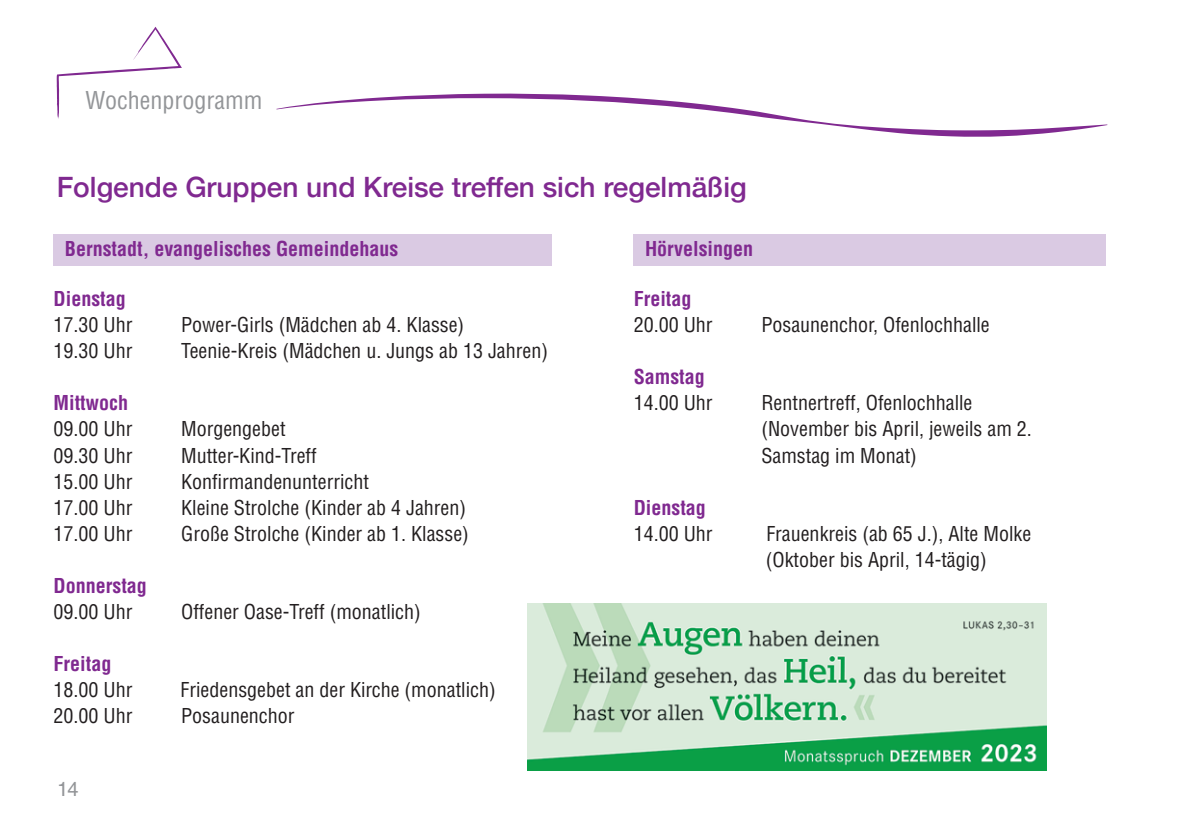
<style>
.page{position:relative;width:1191px;height:840px;background:#fff}
.page>*{position:absolute;margin:0;border:0;box-sizing:border-box;transform-origin:0 0}
.t1{font:500 28px "Helvetica Neue";color:#802990}
.t2{font:condensed 24px "Helvetica LT Std";color:#939598}
.t3{font:condensed 20px/26px "Helvetica LT Std";color:#231f20}
.t4{font:700 condensed 20px "Helvetica LT Std";color:#802990}
.t5{font:20px "Helvetica LT Std";color:#939598}
</style>
<div class="page">
<img style="left:527px;top:603px;width:519px;height:166px">
<div style="left:54px;top:234px;width:498px;height:31px;background:#dacae3"></div>
<div style="left:634px;top:234px;width:472px;height:31px;background:#dacae3"></div>
<svg style="left:276px;top:93px;width:831px;height:44px"></svg>
<svg style="left:57px;top:27px;width:125px;height:92px"></svg>
<p class="t2" style="left:86px;top:85px;width:178px">Wochenprogramm</p>
<h1 class="t1" style="left:57px;top:165px;width:691px">Folgende Gruppen und Kreise treffen sich regelmäßig</h1>
<p class="t4" style="left:645px;top:236px;width:110px">Hörvelsingen</p>
<p class="t4" style="left:633px;top:286px;width:59px">Freitag</p>
<p class="t3" style="left:633px;top:312px;width:80px">20.00 Uhr</p>
<p class="t3" style="left:761px;top:312px;width:230px">Posaunenchor, Ofenlochhalle</p>
<p class="t4" style="left:633px;top:364px;width:73px">Samstag</p>
<p class="t3" style="left:633px;top:390px;width:80px">14.00 Uhr</p>
<p class="t3" style="left:761px;top:390px;width:272px">Rentnertreff, Ofenlochhalle (November bis April, jeweils am 2.<br>Samstag im Monat)</p>
<p class="t4" style="left:633px;top:494px;width:74px">Dienstag</p>
<p class="t3" style="left:633px;top:520px;width:80px">14.00 Uhr</p>
<p class="t3" style="left:765px;top:520px;width:267px">Frauenkreis (ab 65 J.), Alte Molke (Oktober bis April, 14-tägig)</p>
<p class="t4" style="left:65px;top:236px;width:335px">Bernstadt, evangelisches Gemeindehaus</p>
<p class="t4" style="left:54px;top:286px;width:74px">Dienstag</p>
<p class="t3" style="left:54px;top:312px;width:80px">17.30 Uhr</p>
<p class="t3" style="left:181px;top:312px;width:285px">Power-Girls (Mädchen ab 4. Klasse)</p>
<p class="t3" style="left:54px;top:338px;width:80px">19.30 Uhr</p>
<p class="t3" style="left:181px;top:338px;width:368px">Teenie-Kreis (Mädchen u. Jungs ab 13 Jahren)</p>
<p class="t4" style="left:54px;top:390px;width:76px">Mittwoch</p>
<p class="t3" style="left:54px;top:416px;width:80px">09.00 Uhr</p>
<p class="t3" style="left:181px;top:416px;width:106px">Morgengebet</p>
<p class="t3" style="left:54px;top:442px;width:80px">09.30 Uhr</p>
<p class="t3" style="left:181px;top:442px;width:137px">Mutter-Kind-Treff</p>
<p class="t3" style="left:54px;top:468px;width:80px">15.00 Uhr</p>
<p class="t3" style="left:181px;top:468px;width:189px">Konfirmandenunterricht</p>
<p class="t3" style="left:54px;top:494px;width:80px">17.00 Uhr</p>
<p class="t3" style="left:181px;top:494px;width:286px">Kleine Strolche (Kinder ab 4 Jahren)</p>
<p class="t3" style="left:54px;top:520px;width:80px">17.00 Uhr</p>
<p class="t3" style="left:181px;top:520px;width:289px">Große Strolche (Kinder ab 1. Klasse)</p>
<p class="t4" style="left:54px;top:572px;width:95px">Donnerstag</p>
<p class="t3" style="left:54px;top:598px;width:80px">09.00 Uhr</p>
<p class="t3" style="left:181px;top:598px;width:241px">Offener Oase-Treff (monatlich)</p>
<p class="t4" style="left:54px;top:650px;width:59px">Freitag</p>
<p class="t3" style="left:54px;top:676px;width:80px">18.00 Uhr</p>
<p class="t3" style="left:181px;top:676px;width:317px">Friedensgebet an der Kirche (monatlich)</p>
<p class="t3" style="left:54px;top:702px;width:80px">20.00 Uhr</p>
<p class="t3" style="left:181px;top:702px;width:115px">Posaunenchor</p>
<p class="t5" style="left:57px;top:777px;width:23px">14</p>
</div>
